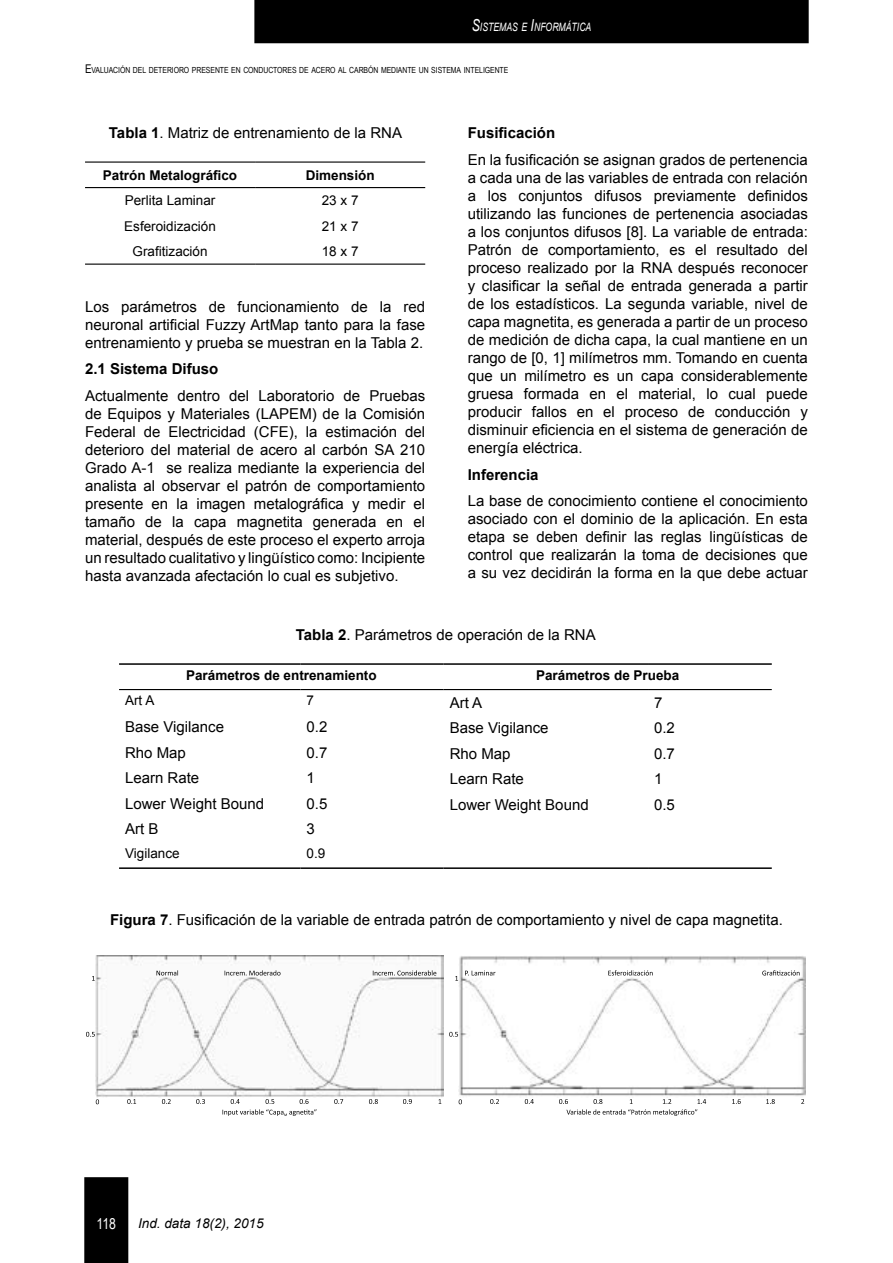
<style>
.page{position:relative;width:893px;height:1263px;background:#fff}
.page>*{position:absolute;margin:0;border:0;box-sizing:border-box;transform-origin:0 0}
.t1{font:15px/18px "Arial";color:#000;text-align:justify}
.t2{font:700 15px "Arial";color:#000}
.t3{font:15px "Arial Narrow";color:#fff}
.t4{font:700 13.5px "Arial";color:#000}
.t5{font:13.5px "Arial";color:#000}
.t6{font:italic 13.5px "Arial";color:#000}
.t7{font:italic 11.55px "Arial";color:#fff;scale:.75 1}
.t8{font:8.4px "Arial Narrow";letter-spacing:-.005em;color:#000}
.s1{font-size:16.5px}
.s2{font-size:12px}
.s3{font-weight:700}
</style>
<div class="page">
<div style="left:84px;top:1177px;width:44px;height:86px;background:#000"></div>
<div style="left:254px;top:0;width:555px;height:43px;background:#000"></div>
<hr style="left:85px;top:264px;width:170px;height:1px;background:#000">
<hr style="left:255px;top:264px;width:170px;height:1px;background:#000">
<hr style="left:85px;top:161px;width:170px;height:2px;background:#000">
<hr style="left:255px;top:161px;width:170px;height:2px;background:#000">
<hr style="left:85px;top:187px;width:170px;height:1px;background:#000">
<hr style="left:255px;top:187px;width:170px;height:1px;background:#000">
<hr style="left:119px;top:663px;width:182px;height:2px;background:#000">
<hr style="left:301px;top:663px;width:143px;height:2px;background:#000">
<hr style="left:444px;top:663px;width:204px;height:2px;background:#000">
<hr style="left:648px;top:663px;width:124px;height:2px;background:#000">
<hr style="left:119px;top:867px;width:182px;height:2px;background:#000">
<hr style="left:301px;top:867px;width:143px;height:2px;background:#000">
<hr style="left:444px;top:867px;width:204px;height:2px;background:#000">
<hr style="left:648px;top:867px;width:124px;height:2px;background:#000">
<hr style="left:119px;top:689px;width:182px;height:1px;background:#000">
<hr style="left:301px;top:689px;width:143px;height:1px;background:#000">
<hr style="left:444px;top:689px;width:204px;height:1px;background:#000">
<hr style="left:648px;top:689px;width:124px;height:1px;background:#000">
<img style="left:96px;top:955px;width:347px;height:142px">
<img style="left:458px;top:956px;width:348px;height:140px">
<svg style="left:96px;top:1099px;width:3px;height:5px"></svg>
<svg style="left:459px;top:1099px;width:3px;height:5px"></svg>
<svg style="left:127px;top:1099px;width:9px;height:5px"></svg>
<svg style="left:490px;top:1099px;width:9px;height:5px"></svg>
<svg style="left:162px;top:1099px;width:9px;height:5px"></svg>
<svg style="left:525px;top:1099px;width:9px;height:5px"></svg>
<svg style="left:196px;top:1099px;width:9px;height:5px"></svg>
<svg style="left:86px;top:1032px;width:9px;height:5px"></svg>
<svg style="left:449px;top:1032px;width:9px;height:5px"></svg>
<svg style="left:334px;top:1099px;width:9px;height:5px"></svg>
<svg style="left:369px;top:1099px;width:9px;height:5px"></svg>
<svg style="left:732px;top:1099px;width:9px;height:5px"></svg>
<svg style="left:403px;top:1099px;width:9px;height:5px"></svg>
<svg style="left:766px;top:1099px;width:9px;height:5px"></svg>
<svg style="left:157px;top:970px;width:21px;height:5px"></svg>
<svg style="left:225px;top:970px;width:55px;height:5px"></svg>
<svg style="left:373px;top:970px;width:63px;height:5px"></svg>
<svg style="left:465px;top:970px;width:30px;height:5px"></svg>
<svg style="left:608px;top:970px;width:45px;height:5px"></svg>
<svg style="left:559px;top:1099px;width:147px;height:17px"></svg>
<svg style="left:222px;top:1099px;width:95px;height:17px"></svg>
<svg style="left:762px;top:970px;width:37px;height:5px"></svg>
<svg style="left:455px;top:976px;width:3px;height:5px"></svg>
<svg style="left:801px;top:1099px;width:3px;height:5px"></svg>
<p class="t7" style="left:472px;top:19px;width:161px"><span class="s1">S</span>ISTEMAS E <span class="s1">I</span>NFORMÁTICA</p>
<p class="t8" style="left:85px;top:63px;width:424px"><span class="s2">E</span>VALUACIÓN DEL DETERIORO PRESENTE EN CONDUCTORES DE ACERO AL CARBÓN MEDIANTE UN SISTEMA INTELIGENTE</p>
<p class="t1" style="left:109px;top:124px;width:295px"><span class="s3">Tabla 1</span>. Matriz de entrenamiento de la RNA</p>
<p class="t4" style="left:103px;top:166px;width:136px">Patrón Metalográfico</p>
<p class="t4" style="left:306px;top:166px;width:71px">Dimensión</p>
<p class="t5" style="left:125px;top:192px;width:92px">Perlita Laminar</p>
<p class="t5" style="left:322px;top:192px;width:38px">23 x 7</p>
<p class="t5" style="left:124px;top:217px;width:93px">Esferoidización</p>
<p class="t5" style="left:322px;top:217px;width:38px">21 x 7</p>
<p class="t5" style="left:133px;top:243px;width:77px">Grafitización</p>
<p class="t5" style="left:322px;top:243px;width:38px">18 x 7</p>
<p class="t1" style="left:85px;top:298px;width:342px">Los parámetros de funcionamiento de la red neuronal artificial Fuzzy ArtMap tanto para la fase entrenamiento y prueba se muestran en la Tabla 2.</p>
<p class="t2" style="left:85px;top:359px;width:135px">2.1 Sistema Difuso</p>
<p class="t1" style="left:85px;top:387px;width:342px">Actualmente dentro del Laboratorio de Pruebas de Equipos y Materiales (LAPEM) de la Comisión Federal de Electricidad (CFE), la estimación del deterioro del material de acero al carbón SA 210<br>Grado A-1 se realiza mediante la experiencia del analista al observar el patrón de comportamiento presente en la imagen metalográfica y medir el tamaño de la capa magnetita generada en el material, después de este proceso el experto arroja un resultado cualitativo y lingüístico como: Incipiente hasta avanzada afectación lo cual es subjetivo.</p>
<p class="t2" style="left:468px;top:123px;width:89px">Fusificación</p>
<p class="t1" style="left:468px;top:151px;width:342px">En la fusificación se asignan grados de pertenencia a cada una de las variables de entrada con relación a los conjuntos difusos previamente definidos utilizando las funciones de pertenencia asociadas a los conjuntos difusos [8]. La variable de entrada:<br>Patrón de comportamiento, es el resultado del proceso realizado por la RNA después reconocer y clasificar la señal de entrada generada a partir de los estadísticos. La segunda variable, nivel de capa magnetita, es generada a partir de un proceso de medición de dicha capa, la cual mantiene en un rango de [0, 1] milímetros mm. Tomando en cuenta que un milímetro es un capa considerablemente gruesa formada en el material, lo cual puede producir fallos en el proceso de conducción y disminuir eficiencia en el sistema de generación de energía eléctrica.</p>
<p class="t2" style="left:468px;top:464px;width:72px">Inferencia</p>
<p class="t1" style="left:468px;top:492px;width:342px">La base de conocimiento contiene el conocimiento asociado con el dominio de la aplicación. En esta etapa se deben definir las reglas lingüísticas de control que realizarán la toma de decisiones que a su vez decidirán la forma en la que debe actuar</p>
<p class="t1" style="left:296px;top:626px;width:301px"><span class="s3">Tabla 2</span>. Parámetros de operación de la RNA</p>
<p class="t4" style="left:186px;top:666px;width:192px">Parámetros de entrenamiento</p>
<p class="t4" style="left:536px;top:666px;width:145px">Parámetros de Prueba</p>
<p class="t5" style="left:125px;top:692px;width:31px">Art A</p>
<p class="t5" style="left:307px;top:692px;width:9px">7</p>
<p class="t1" style="left:450px;top:694px;width:34px">Art A</p>
<p class="t1" style="left:654px;top:694px;width:10px">7</p>
<p class="t1" style="left:125px;top:718px;width:100px">Base Vigilance</p>
<p class="t1" style="left:307px;top:718px;width:22px">0.2</p>
<p class="t1" style="left:450px;top:719px;width:100px">Base Vigilance</p>
<p class="t1" style="left:654px;top:719px;width:22px">0.2</p>
<p class="t1" style="left:125px;top:743px;width:62px">Rho Map</p>
<p class="t1" style="left:307px;top:743px;width:22px">0.7</p>
<p class="t1" style="left:450px;top:745px;width:62px">Rho Map</p>
<p class="t1" style="left:654px;top:745px;width:22px">0.7</p>
<p class="t1" style="left:125px;top:769px;width:76px">Learn Rate</p>
<p class="t1" style="left:307px;top:769px;width:10px">1</p>
<p class="t1" style="left:450px;top:770px;width:76px">Learn Rate</p>
<p class="t1" style="left:654px;top:770px;width:10px">1</p>
<p class="t1" style="left:125px;top:794px;width:140px">Lower Weight Bound</p>
<p class="t1" style="left:307px;top:794px;width:22px">0.5</p>
<p class="t1" style="left:450px;top:796px;width:140px">Lower Weight Bound</p>
<p class="t1" style="left:654px;top:796px;width:22px">0.5</p>
<p class="t1" style="left:125px;top:820px;width:35px">Art B</p>
<p class="t1" style="left:307px;top:820px;width:10px">3</p>
<p class="t5" style="left:125px;top:845px;width:56px">Vigilance</p>
<p class="t5" style="left:307px;top:845px;width:20px">0.9</p>
<p class="t1" style="left:110px;top:911px;width:674px"><span class="s3">Figura 7</span>. Fusificación de la variable de entrada patrón de comportamiento y nivel de capa magnetita.</p>
<p class="t3" style="left:96px;top:1213px;width:21px">118</p>
<p class="t6" style="left:138px;top:1215px;width:127px">Ind. data 18(2), 2015</p>
</div>
